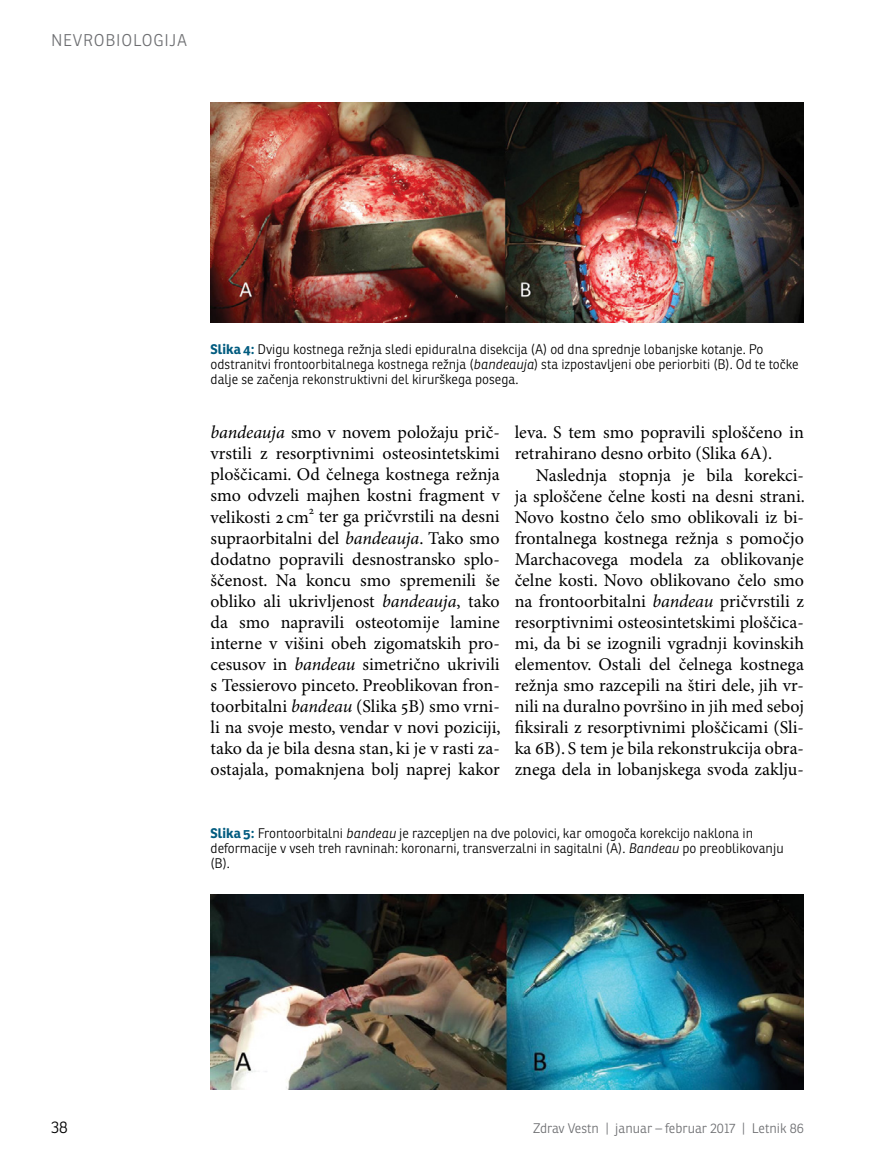
<style>
.page{position:relative;width:872px;height:1166px;background:#fff}
.page>*{position:absolute;margin:0;border:0;box-sizing:border-box;transform-origin:0 0}
.t1{font:18px/21px "Minion Pro";color:#000;text-align:justify}
.t2{font:300 16.5px "Ronnia";letter-spacing:.05em;color:#6d6e71}
.t3{font:300 16.5px "Ronnia";color:#000}
.t4{font:300 13.5px/15px "Ronnia";color:#000}
.t5{font:300 13.5px "Ronnia";color:#6d6e71}
.s1{font-weight:700;color:#005b7f}
.s2{font-style:italic}
</style>
<div class="page">
<img style="left:210px;top:102px;width:594px;height:221px">
<img style="left:210px;top:894px;width:594px;height:195px">
<p class="t2" style="left:51px;top:30px;width:137px">Nevrobiologija</p>
<p class="t4" style="left:210px;top:342px;width:589px"><span class="s1">Slika 4:</span> Dvigu kostnega režnja sledi epiduralna disekcija (A) od dna sprednje lobanjske kotanje. Po odstranitvi frontoorbitalnega kostnega režnja (<span class="s2">bandeauja</span>) sta izpostavljeni obe periorbiti (B). Od te točke dalje se začenja rekonstruktivni del kirurškega posega.</p>
<p class="t1" style="left:210px;top:423px;width:292px"><span class="s2">bandeauja</span> smo v novem položaju prič&shy;vrstili z resorptivnimi osteosintetskimi ploščicami. Od čelnega kostnega režnja smo odvzeli majhen kostni fragment v velikosti 2 cm<sup>2</sup> ter ga pričvrstili na desni supraorbitalni del <span class="s2">bandeauja</span>. Tako smo dodatno popravili desnostransko splo&shy;ščenost. Na koncu smo spremenili še obliko ali ukrivljenost <span class="s2">bandeauja</span>, tako da smo napravili osteotomije lamine interne v višini obeh zigomatskih pro&shy;cesusov in <span class="s2">bandeau</span> simetrično ukrivili s Tessierovo pinceto. Preoblikovan fron&shy;toorbitalni <span class="s2">bandeau</span> (Slika 5B) smo vrni&shy;li na svoje mesto, vendar v novi poziciji, tako da je bila desna stan, ki je v rasti za&shy;ostajala, pomaknjena bolj naprej kakor</p>
<p class="t1" style="left:514px;top:423px;width:291px">leva. S tem smo popravili sploščeno in retrahirano desno orbito (Slika 6A).</p>
<p class="t1" style="left:514px;top:465px;width:292px;text-indent:21px">Naslednja stopnja je bila korekci&shy;ja sploščene čelne kosti na desni strani.<br>Novo kostno čelo smo oblikovali iz bi&shy;frontalnega kostnega režnja s pomočjo Marchacovega modela za oblikovanje čelne kosti. Novo oblikovano čelo smo na frontoorbitalni <span class="s2">bandeau</span> pričvrstili z resorptivnimi osteosintetskimi ploščica&shy;mi, da bi se izognili vgradnji kovinskih elementov. Ostali del čelnega kostnega režnja smo razcepili na štiri dele, jih vr&shy;nili na duralno površino in jih med seboj fiksirali z resorptivnimi ploščicami (Sli&shy;ka 6B). S tem je bila rekonstrukcija obra&shy;znega dela in lobanjskega svoda zaklju-</p>
<p class="t4" style="left:210px;top:825px;width:574px"><span class="s1">Slika 5:</span> Frontoorbitalni <span class="s2">bandeau</span> je razcepljen na dve polovici, kar omogoča korekcijo naklona in deformacije v vseh treh ravninah: koronarni, transverzalni in sagitalni (A). <span class="s2">Bandeau</span> po preoblikovanju (B).</p>
<p class="t3" style="left:51px;top:1116px;width:18px">38</p>
<p class="t5" style="left:533px;top:1119px;width:272px">Zdrav Vestn | januar – februar 2017 | Letnik 86</p>
</div>
